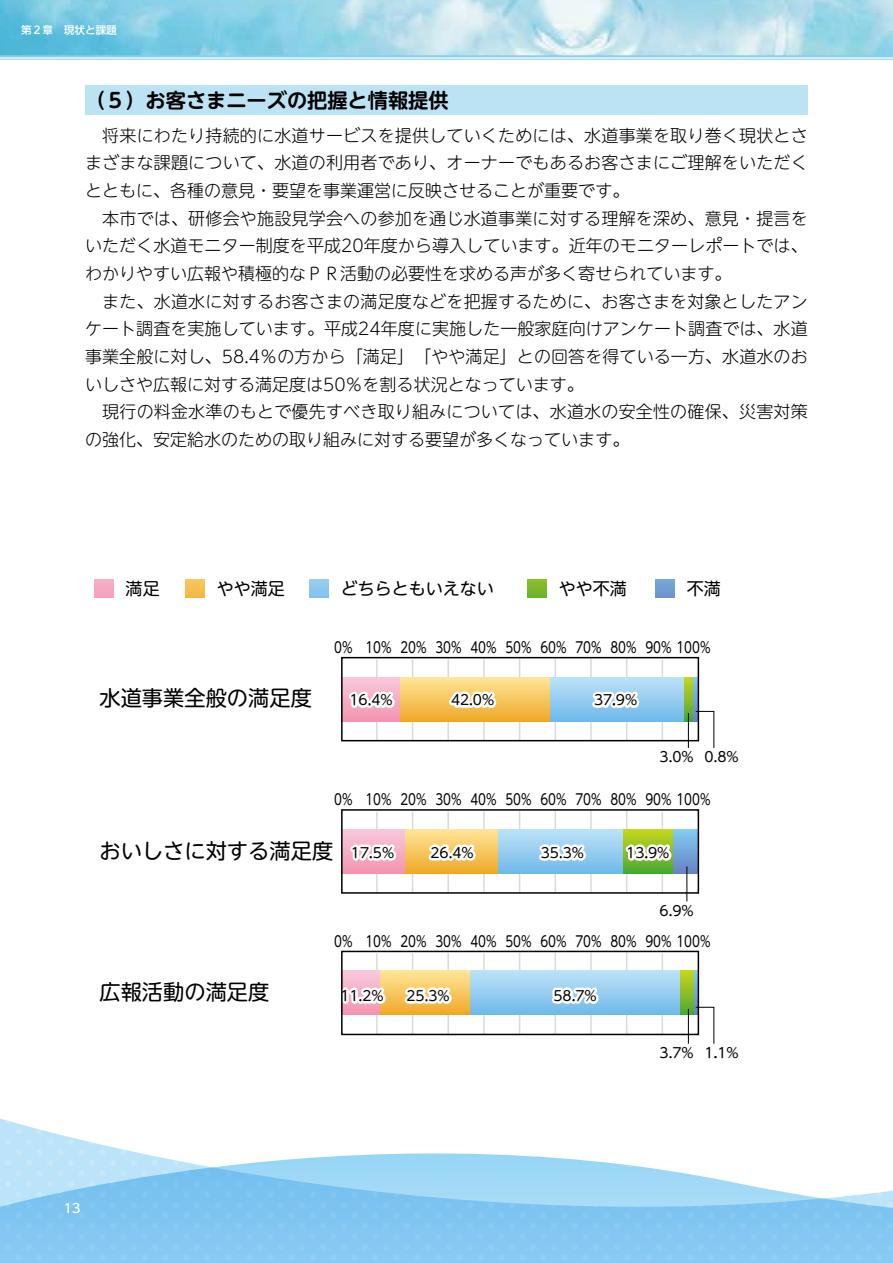
<style>
.page{position:relative;width:893px;height:1263px;background:#fff}
.page>*{position:absolute;margin:0;border:0;box-sizing:border-box;transform-origin:0 0}
.t1{font:21.3px "UD Shin M Go Pr 6 N";color:#000}
.t2{font:700 20.25px "UD Shin M Go Pr 6 N De";color:#000}
.t3{font:300 16.95px/27.6px "UD Shin M Go Pr 6 N";letter-spacing:.005em;color:#000}
.t4{font:16.95px "UD Shin M Go Pr 6 N";color:#000}
.t5{font:14.85px "UD Shin M Go Pr 6 N";color:#000;scale:.8 1}
.t6{font:13.8px "UD Shin M Go Pr 6 N";color:#000}
.t7{font:500 12.75px "UD Shin Go Pr 6 N";color:#fff}
.t8{font:500 10.65px "UD Shin M Go Pr 6 N";color:#fff}
</style>
<div class="page">
<img style="left:0;top:0;width:893px;height:55px">
<svg style="left:0;top:1118px;width:98px;height:26px"></svg>
<svg style="left:0;top:1144px;width:893px;height:119px"></svg>
<hr style="left:0;top:55px;width:893px;height:2px;background:#86d0eb">
<hr style="left:0;top:59px;width:893px;height:1px;background:#86d0eb">
<div style="left:85px;top:85px;width:723px;height:30px;background:#bbe3f3"></div>
<div style="left:94px;top:579px;width:19px;height:19px;background:#f5a8c1"></div>
<div style="left:655px;top:579px;width:19px;height:19px;background:#719ed5"></div>
<svg style="left:185px;top:579px;width:19px;height:19px"></svg>
<svg style="left:527px;top:579px;width:19px;height:19px"></svg>
<div style="left:309px;top:579px;width:19px;height:19px;background:#8cc8ee"></div>
<hr style="left:626px;top:658px;width:1px;height:82px;background:#dadadb">
<hr style="left:662px;top:660px;width:1px;height:81px;background:#dadadb">
<hr style="left:376px;top:659px;width:2px;height:82px;background:#dadadb">
<hr style="left:412px;top:659px;width:1px;height:82px;background:#dadadb">
<hr style="left:447px;top:659px;width:2px;height:82px;background:#dadadb">
<hr style="left:483px;top:659px;width:2px;height:82px;background:#dadadb">
<hr style="left:519px;top:659px;width:1px;height:81px;background:#dadadb">
<hr style="left:555px;top:659px;width:1px;height:81px;background:#dadadb">
<hr style="left:590px;top:659px;width:2px;height:81px;background:#dadadb">
<hr style="left:626px;top:952px;width:1px;height:82px;background:#dadadb">
<hr style="left:662px;top:953px;width:1px;height:82px;background:#dadadb">
<hr style="left:376px;top:953px;width:2px;height:82px;background:#dadadb">
<hr style="left:412px;top:953px;width:1px;height:82px;background:#dadadb">
<hr style="left:447px;top:953px;width:2px;height:81px;background:#dadadb">
<hr style="left:483px;top:953px;width:2px;height:81px;background:#dadadb">
<hr style="left:519px;top:953px;width:1px;height:81px;background:#dadadb">
<hr style="left:555px;top:952px;width:1px;height:82px;background:#dadadb">
<hr style="left:590px;top:952px;width:2px;height:82px;background:#dadadb">
<hr style="left:626px;top:811px;width:1px;height:81px;background:#dadadb">
<hr style="left:662px;top:812px;width:1px;height:81px;background:#dadadb">
<hr style="left:376px;top:812px;width:2px;height:81px;background:#dadadb">
<hr style="left:412px;top:812px;width:1px;height:81px;background:#dadadb">
<hr style="left:447px;top:811px;width:2px;height:82px;background:#dadadb">
<hr style="left:483px;top:811px;width:2px;height:82px;background:#dadadb">
<hr style="left:519px;top:811px;width:1px;height:82px;background:#dadadb">
<hr style="left:555px;top:811px;width:1px;height:81px;background:#dadadb">
<hr style="left:590px;top:811px;width:2px;height:81px;background:#dadadb">
<svg style="left:344px;top:971px;width:37px;height:44px"></svg>
<div style="left:381px;top:971px;width:90px;height:44px;background:linear-gradient(to bottom,#ffe598,#efaa29)"></div>
<div style="left:471px;top:971px;width:209px;height:44px;background:linear-gradient(to bottom,#bce2f8,#71bae9)"></div>
<svg style="left:680px;top:971px;width:14px;height:36px"></svg>
<svg style="left:694px;top:971px;width:2px;height:36px"></svg>
<svg style="left:344px;top:983px;width:45px;height:25px"></svg>
<svg style="left:400px;top:983px;width:55px;height:25px"></svg>
<svg style="left:549px;top:983px;width:53px;height:25px"></svg>
<svg style="left:344px;top:677px;width:56px;height:44px"></svg>
<div style="left:400px;top:677px;width:150px;height:44px;background:linear-gradient(to bottom,#ffe599,#efaa29)"></div>
<div style="left:550px;top:677px;width:134px;height:44px;background:linear-gradient(to bottom,#bde3f8,#71bae9)"></div>
<svg style="left:684px;top:677px;width:10px;height:34px"></svg>
<svg style="left:694px;top:677px;width:2px;height:34px"></svg>
<svg style="left:585px;top:688px;width:57px;height:24px"></svg>
<svg style="left:344px;top:680px;width:54px;height:32px"></svg>
<svg style="left:444px;top:680px;width:55px;height:32px"></svg>
<div style="left:341px;top:829px;width:64px;height:44px;background:linear-gradient(to bottom,#f8c9dd,#f496b1)"></div>
<div style="left:405px;top:829px;width:94px;height:44px;background:linear-gradient(to bottom,#ffe699,#f0ab2b)"></div>
<div style="left:498px;top:829px;width:126px;height:44px;background:linear-gradient(to bottom,#bde3f8,#72bbe9)"></div>
<svg style="left:624px;top:829px;width:49px;height:44px"></svg>
<div style="left:673px;top:829px;width:25px;height:44px;background:linear-gradient(to bottom,#82cdf4,#6985c4)"></div>
<svg style="left:346px;top:840px;width:53px;height:25px"></svg>
<svg style="left:424px;top:832px;width:55px;height:33px"></svg>
<svg style="left:532px;top:840px;width:57px;height:25px"></svg>
<svg style="left:621px;top:840px;width:53px;height:25px"></svg>
<hr style="left:687px;top:866px;width:1px;height:35px;background:#000">
<svg style="left:651px;top:711px;width:64px;height:37px"></svg>
<div style="left:341px;top:657px;width:358px;height:84px;border:2px solid #000"></div>
<div style="left:341px;top:951px;width:358px;height:84px;border:2px solid #000"></div>
<div style="left:341px;top:809px;width:358px;height:85px;border:2px solid #000"></div>
<svg style="left:651px;top:1007px;width:64px;height:37px"></svg>
<p class="t8" style="left:21px;top:21px;width:97px">第２章　現状と課題</p>
<p class="t2" style="left:85px;top:83px;width:365px">（５）お客さまニーズの把握と情報提供</p>
<p class="t3" style="left:85px;top:121px;width:724px">　将来にわたり持続的に水道サービスを提供していくためには、水道事業を取り巻く現状とさまざまな課題について、水道の利用者であり、オーナーでもあるお客さまにご理解をいただくとともに、各種の意見・要望を事業運営に反映させることが重要です。<br>　本市では、研修会や施設見学会への参加を通じ水道事業に対する理解を深め、意見・提言をいただく水道モニター制度を平成20年度から導入しています。近年のモニターレポートでは、わかりやすい広報や積極的なＰＲ活動の必要性を求める声が多く寄せられています。<br>　また、水道水に対するお客さまの満足度などを把握するために、お客さまを対象としたアンケート調査を実施しています。平成24年度に実施した一般家庭向けアンケート調査では、水道事業全般に対し、58.4％の方から「満足」「やや満足」との回答を得ている一方、水道水のおいしさや広報に対する満足度は50％を割る状況となっています。<br>　現行の料金水準のもとで優先すべき取り組みについては、水道水の安全性の確保、災害対策の強化、安定給水のための取り組みに対する要望が多くなっています。</p>
<p class="t4" style="left:126px;top:575px;width:36px">満足</p>
<p class="t4" style="left:217px;top:575px;width:70px">やや満足</p>
<p class="t4" style="left:341px;top:575px;width:155px">どちらともいえない</p>
<p class="t4" style="left:559px;top:575px;width:70px">やや不満</p>
<p class="t4" style="left:687px;top:575px;width:36px">不満</p>
<p class="t1" style="left:99px;top:680px;width:214px">水道事業全般の満足度</p>
<p class="t5" style="left:334px;top:635px;width:472px">0% 10% 20% 30% 40% 50% 60% 70% 80% 90% 100%</p>
<p class="t6" style="left:349px;top:688px;width:45px">16.4%</p>
<p class="t6" style="left:451px;top:688px;width:45px">42.0%</p>
<p class="t6" style="left:594px;top:688px;width:45px">37.9%</p>
<p class="t6" style="left:660px;top:745px;width:36px">3.0%</p>
<p class="t6" style="left:705px;top:745px;width:36px">0.8%</p>
<p class="t5" style="left:334px;top:787px;width:472px">0% 10% 20% 30% 40% 50% 60% 70% 80% 90% 100%</p>
<p class="t1" style="left:99px;top:834px;width:235px">おいしさに対する満足度</p>
<p class="t6" style="left:351px;top:841px;width:45px">17.5%</p>
<p class="t6" style="left:430px;top:841px;width:45px">26.4%</p>
<p class="t6" style="left:541px;top:841px;width:45px">35.3%</p>
<p class="t6" style="left:626px;top:841px;width:45px">13.9%</p>
<p class="t6" style="left:660px;top:899px;width:36px">6.9%</p>
<p class="t1" style="left:99px;top:974px;width:172px">広報活動の満足度</p>
<p class="t7" style="left:64px;top:1197px;width:18px">13</p>
<p class="t5" style="left:334px;top:929px;width:472px">0% 10% 20% 30% 40% 50% 60% 70% 80% 90% 100%</p>
<p class="t6" style="left:340px;top:984px;width:45px">11.2%</p>
<p class="t6" style="left:406px;top:984px;width:45px">25.3%</p>
<p class="t6" style="left:553px;top:984px;width:45px">58.7%</p>
<p class="t6" style="left:660px;top:1041px;width:81px">3.7% 1.1%</p>
</div>
